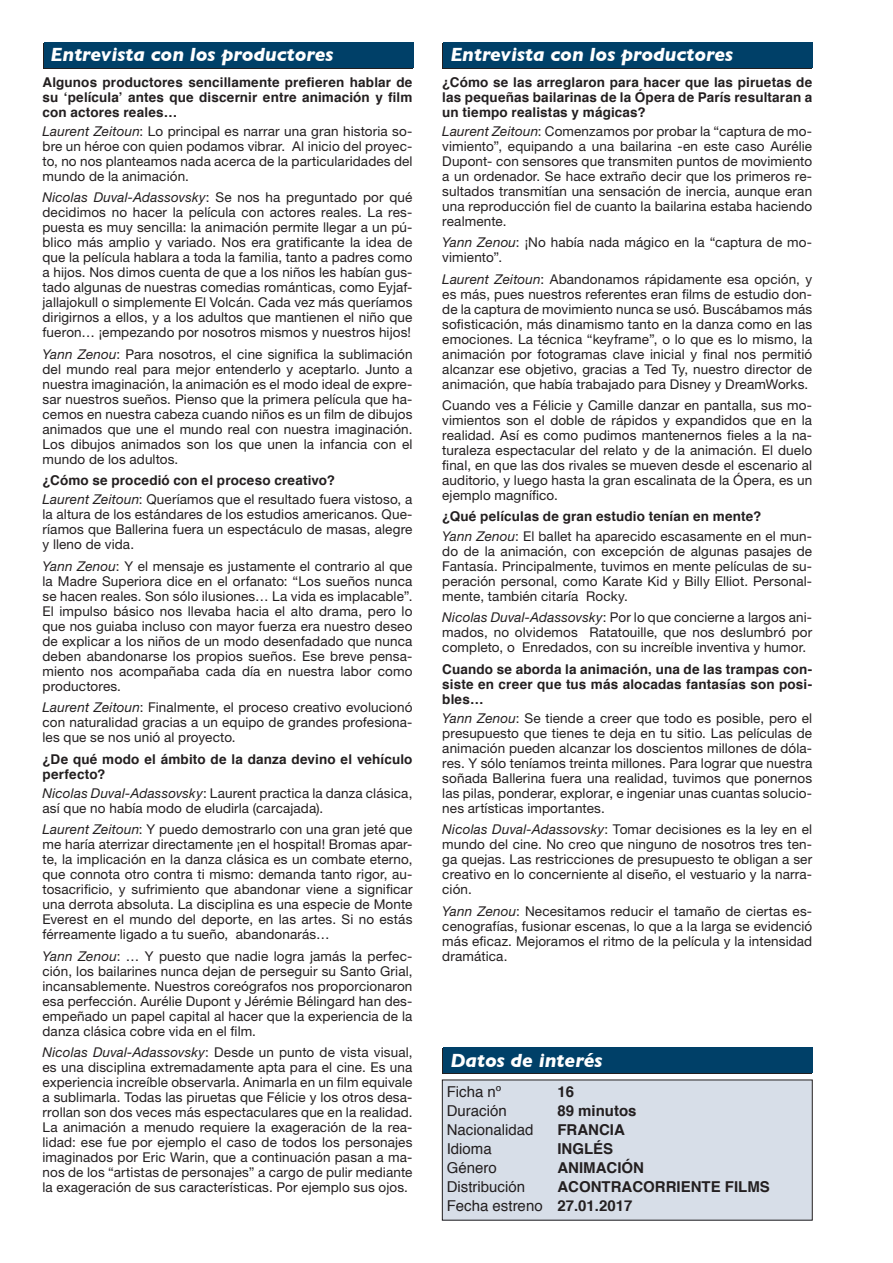
<style>
.page{position:relative;width:893px;height:1263px;background:#fff}
.page>*{position:absolute;margin:0;border:0;box-sizing:border-box;transform-origin:0 0}
.t1{font:italic 700 19.5px "Gill Sans";color:#fff}
.t2{font:15px "Helvetica";color:#231f20}
.t3{font:700 15px "Helvetica";color:#231f20}
.t4{font:13.5px/15px "Helvetica Neue";letter-spacing:.01em;color:#231f20;text-align:justify}
.t5{font:700 13.5px/15px "Helvetica";letter-spacing:.01em;color:#231f20;text-align:justify}
.s1{font-style:italic}
.s2{font-weight:700}
</style>
<div class="page">
<div style="left:43px;top:44px;width:369px;height:25px;background:#231f20"></div>
<div style="left:44px;top:43px;width:370px;height:25px;background:#004068"></div>
<div style="left:442px;top:1049px;width:370px;height:25px;background:#231f20"></div>
<div style="left:443px;top:1048px;width:370px;height:25px;background:#004068"></div>
<div style="left:442px;top:1080px;width:370px;height:140px;background:#d7dee8"></div>
<div style="left:442px;top:44px;width:370px;height:25px;background:#231f20"></div>
<div style="left:443px;top:43px;width:370px;height:25px;background:#004068"></div>
<p class="t1" style="left:51px;top:43px;width:284px">Entrevista con los productores</p>
<p class="t5" style="left:43px;top:75px;width:371px">Algunos productores sencillamente prefieren hablar de su ‘película’ antes que discernir entre animación y film con actores reales…</p>
<p class="t4" style="left:43px;top:123px;width:371px"><span class="s1">Laurent Zeitoun</span>: Lo principal es narrar una gran historia so&shy;bre un héroe con quien podamos vibrar. Al inicio del proyec&shy;to, no nos planteamos nada acerca de la particularidades del mundo de la animación.</p>
<p class="t4" style="left:43px;top:190px;width:371px"><span class="s1">Nicolas Duval-Adassovsky</span>: Se nos ha preguntado por qué decidimos no hacer la película con actores reales. La res&shy;puesta es muy sencilla: la animación permite llegar a un pú&shy;blico más amplio y variado. Nos era gratificante la idea de que la película hablara a toda la familia, tanto a padres como a hijos. Nos dimos cuenta de que a los niños les habían gus&shy;tado algunas de nuestras comedias románticas, como Eyjaf&shy;jallajokull o simplemente El Volcán. Cada vez más queríamos dirigirnos a ellos, y a los adultos que mantienen el niño que fueron… ¡empezando por nosotros mismos y nuestros hijos!</p>
<p class="t4" style="left:43px;top:346px;width:371px"><span class="s1">Yann Zenou</span>: Para nosotros, el cine significa la sublimación del mundo real para mejor entenderlo y aceptarlo. Junto a nuestra imaginación, la animación es el modo ideal de expre&shy;sar nuestros sueños. Pienso que la primera película que ha&shy;cemos en nuestra cabeza cuando niños es un film de dibujos animados que une el mundo real con nuestra imaginación.<br>Los dibujos animados son los que unen la infancia con el mundo de los adultos.</p>
<p class="t5" style="left:43px;top:473px;width:294px">¿Cómo se procedió con el proceso creativo?</p>
<p class="t4" style="left:43px;top:492px;width:371px"><span class="s1">Laurent Zeitoun</span>: Queríamos que el resultado fuera vistoso, a la altura de los estándares de los estudios americanos. Que&shy;ríamos que Ballerina fuera un espectáculo de masas, alegre y lleno de vida.</p>
<p class="t4" style="left:43px;top:558px;width:371px"><span class="s1">Yann Zenou</span>: Y el mensaje es justamente el contrario al que la Madre Superiora dice en el orfanato: “Los sueños nunca se hacen reales. Son sólo ilusiones… La vida es implacable”.<br>El impulso básico nos llevaba hacia el alto drama, pero lo que nos guiaba incluso con mayor fuerza era nuestro deseo de explicar a los niños de un modo desenfadado que nunca deben abandonarse los propios sueños. Ese breve pensa&shy;miento nos acompañaba cada día en nuestra labor como productores.</p>
<p class="t4" style="left:43px;top:700px;width:371px"><span class="s1">Laurent Zeitoun</span>: Finalmente, el proceso creativo evolucionó con naturalidad gracias a un equipo de grandes profesiona&shy;les que se nos unió al proyecto.</p>
<p class="t5" style="left:43px;top:751px;width:371px">¿De qué modo el ámbito de la danza devino el vehículo perfecto?</p>
<p class="t4" style="left:43px;top:785px;width:371px"><span class="s1">Nicolas Duval-Adassovsky</span>: Laurent practica la danza clásica, así que no había modo de eludirla (carcajada).</p>
<p class="t4" style="left:43px;top:822px;width:371px"><span class="s1">Laurent Zeitoun</span>: Y puedo demostrarlo con una gran jeté que me haría aterrizar directamente ¡en el hospital! Bromas apar&shy;te, la implicación en la danza clásica es un combate eterno, que connota otro contra ti mismo: demanda tanto rigor, au&shy;tosacrificio, y sufrimiento que abandonar viene a significar una derrota absoluta. La disciplina es una especie de Monte Everest en el mundo del deporte, en las artes. Si no estás férreamente ligado a tu sueño, abandonarás…</p>
<p class="t4" style="left:43px;top:948px;width:371px"><span class="s1">Yann Zenou</span>: … Y puesto que nadie logra jamás la perfec&shy;ción, los bailarines nunca dejan de perseguir su Santo Grial, incansablemente. Nuestros coreógrafos nos proporcionaron esa perfección. Aurélie Dupont y Jérémie Bélingard han des&shy;empeñado un papel capital al hacer que la experiencia de la danza clásica cobre vida en el film.</p>
<p class="t4" style="left:43px;top:1044px;width:371px"><span class="s1">Nicolas Duval-Adassovsky</span>: Desde un punto de vista visual, es una disciplina extremadamente apta para el cine. Es una experiencia increíble observarla. Animarla en un film equivale a sublimarla. Todas las piruetas que Félicie y los otros desa&shy;rrollan son dos veces más espectaculares que en la realidad.<br>La animación a menudo requiere la exageración de la rea&shy;lidad: ese fue por ejemplo el caso de todos los personajes imaginados por Eric Warin, que a continuación pasan a ma&shy;nos de los “artistas de personajes” a cargo de pulir mediante la exageración de sus características. Por ejemplo sus ojos.</p>
<p class="t1" style="left:450px;top:43px;width:284px">Entrevista con los productores</p>
<p class="t5" style="left:442px;top:75px;width:371px">¿Cómo se las arreglaron para hacer que las piruetas de las pequeñas bailarinas de la Ópera de París resultaran a un tiempo realistas y mágicas?</p>
<p class="t4" style="left:442px;top:123px;width:371px"><span class="s1">Laurent Zeitoun</span>: Comenzamos por probar la “captura de mo&shy;vimiento”, equipando a una bailarina -en este caso Aurélie Dupont- con sensores que transmiten puntos de movimiento a un ordenador. Se hace extraño decir que los primeros re&shy;sultados transmitían una sensación de inercia, aunque eran una reproducción fiel de cuanto la bailarina estaba haciendo realmente.</p>
<p class="t4" style="left:442px;top:235px;width:371px"><span class="s1">Yann Zenou</span>: ¡No había nada mágico en la “captura de mo&shy;vimiento”.</p>
<p class="t4" style="left:442px;top:271px;width:371px"><span class="s1">Laurent Zeitoun</span>: Abandonamos rápidamente esa opción, y es más, pues nuestros referentes eran films de estudio don&shy;de la captura de movimiento nunca se usó. Buscábamos más sofisticación, más dinamismo tanto en la danza como en las emociones. La técnica “keyframe”, o lo que es lo mismo, la animación por fotogramas clave inicial y final nos permitió alcanzar ese objetivo, gracias a Ted Ty, nuestro director de animación, que había trabajado para Disney y DreamWorks.</p>
<p class="t4" style="left:442px;top:398px;width:371px">Cuando ves a Félicie y Camille danzar en pantalla, sus mo&shy;vimientos son el doble de rápidos y expandidos que en la realidad. Así es como pudimos mantenernos fieles a la na&shy;turaleza espectacular del relato y de la animación. El duelo final, en que las dos rivales se mueven desde el escenario al auditorio, y luego hasta la gran escalinata de la Ópera, es un ejemplo magnífico.</p>
<p class="t5" style="left:442px;top:509px;width:321px">¿Qué películas de gran estudio tenían en mente?</p>
<p class="t4" style="left:442px;top:528px;width:371px"><span class="s1">Yann Zenou</span>: El ballet ha aparecido escasamente en el mun&shy;do de la animación, con excepción de algunas pasajes de Fantasía. Principalmente, tuvimos en mente películas de su&shy;peración personal, como Karate Kid y Billy Elliot. Personal&shy;mente, también citaría Rocky.</p>
<p class="t4" style="left:442px;top:610px;width:371px"><span class="s1">Nicolas Duval-Adassovsky</span>: Por lo que concierne a largos ani&shy;mados, no olvidemos Ratatouille, que nos deslumbró por completo, o Enredados, con su increíble inventiva y humor.</p>
<p class="t5" style="left:442px;top:661px;width:371px">Cuando se aborda la animación, una de las trampas con&shy;siste en creer que tus más alocadas fantasías son posi&shy;bles…</p>
<p class="t4" style="left:442px;top:710px;width:371px"><span class="s1">Yann Zenou</span>: Se tiende a creer que todo es posible, pero el presupuesto que tienes te deja en tu sitio. Las películas de animación pueden alcanzar los doscientos millones de dóla&shy;res. Y sólo teníamos treinta millones. Para lograr que nuestra soñada Ballerina fuera una realidad, tuvimos que ponernos las pilas, ponderar, explorar, e ingeniar unas cuantas solucio&shy;nes artísticas importantes.</p>
<p class="t4" style="left:442px;top:822px;width:371px"><span class="s1">Nicolas Duval-Adassovsky</span>: Tomar decisiones es la ley en el mundo del cine. No creo que ninguno de nosotros tres ten&shy;ga quejas. Las restricciones de presupuesto te obligan a ser creativo en lo concerniente al diseño, el vestuario y la narra&shy;ción.</p>
<p class="t4" style="left:442px;top:903px;width:371px"><span class="s1">Yann Zenou</span>: Necesitamos reducir el tamaño de ciertas es&shy;cenografías, fusionar escenas, lo que a la larga se evidenció más eficaz. Mejoramos el ritmo de la película y la intensidad dramática.</p>
<p class="t1" style="left:450px;top:1048px;width:154px">Datos de interés</p>
<p class="t2" style="left:447px;top:1080px;width:56px">Ficha nº</p>
<p class="t3" style="left:557px;top:1079px;width:18px">16</p>
<p class="t2" style="left:447px;top:1099px;width:62px">Duración</p>
<p class="t3" style="left:557px;top:1098px;width:81px">89 minutos</p>
<p class="t2" style="left:447px;top:1118px;width:88px">Nacionalidad</p>
<p class="t3" style="left:557px;top:1117px;width:69px">FRANCIA</p>
<p class="t2" style="left:447px;top:1137px;width:47px">Idioma</p>
<p class="t3" style="left:557px;top:1136px;width:57px">INGLÉS</p>
<p class="t2" style="left:447px;top:1156px;width:52px">Género</p>
<p class="t3" style="left:557px;top:1155px;width:88px">ANIMACIÓN</p>
<p class="t2" style="left:447px;top:1175px;width:80px">Distribución</p>
<p class="t3" style="left:557px;top:1174px;width:214px">ACONTRACORRIENTE FILMS</p>
<p class="t2" style="left:447px;top:1194px;width:187px">Fecha estreno <span class="s2">27.01.2017</span></p>
</div>
